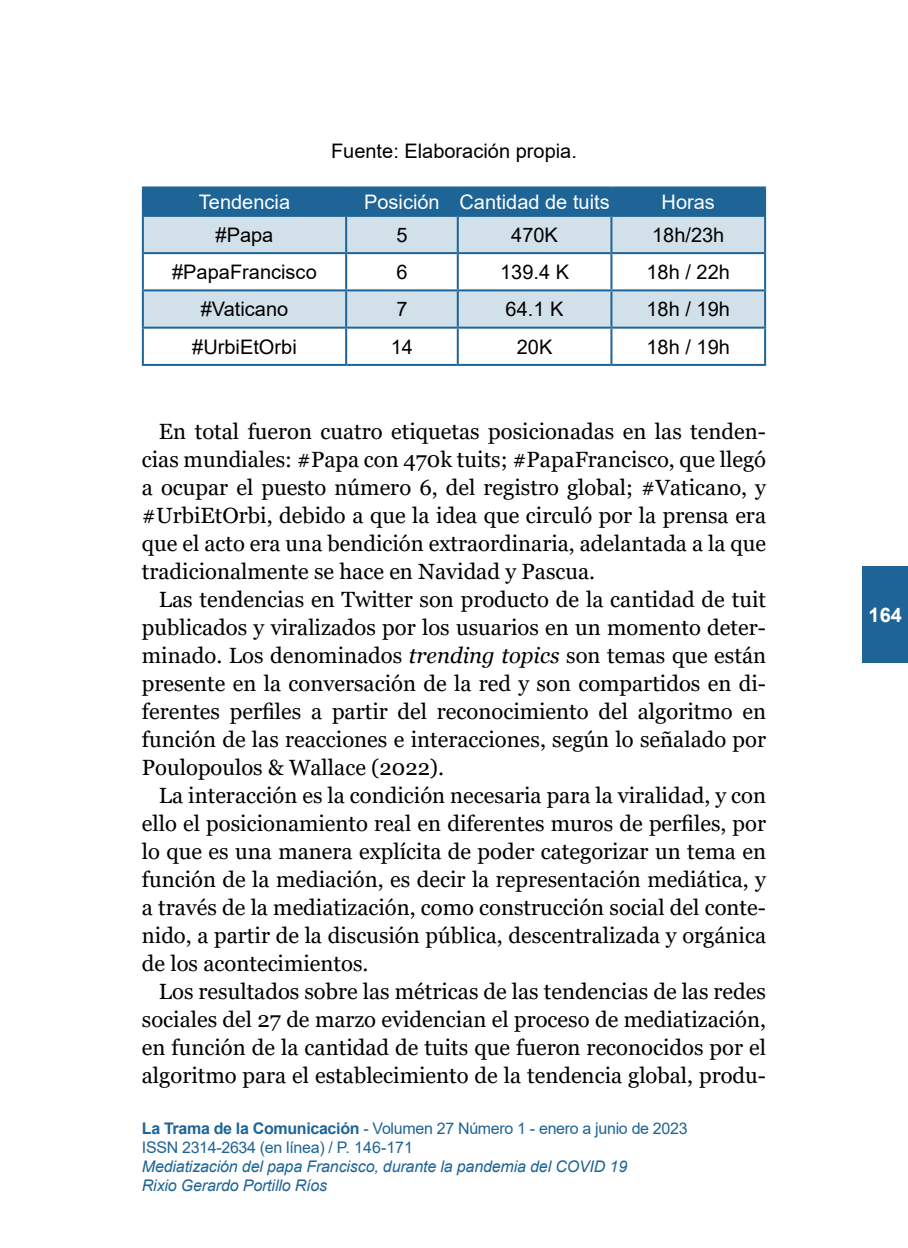
<style>
.page{position:relative;width:908px;height:1248px;background:#fff}
.page>*{position:absolute;margin:0;border:0;box-sizing:border-box;transform-origin:0 0}
.t1{font:22px/28px "Georgia";color:#000;text-align:justify}
.t2{font:20px "Arial";color:#000}
.t3{font:20px "Arial";color:#fff}
.t4{font:700 20px "Arial";color:#fff}
.t5{font:16px/19.2px "Arial";letter-spacing:-.02em;color:#1e6496}
.t6{font:italic 16px/19.2px "Arial";letter-spacing:-.01em;color:#1e6496}
.s1{font-style:italic}
.s2{font-weight:700}
</style>
<div class="page">
<div style="left:862px;top:566px;width:45px;height:96px;background:#1e6496"></div>
<div style="left:144px;top:188px;width:619px;height:27px;background:#1e6496"></div>
<svg style="left:144px;top:217px;width:619px;height:109px;fill:#d2e0ea"></svg>
<hr style="left:142px;top:186px;width:204px;height:2px;background:#1e6496">
<hr style="left:142px;top:188px;width:2px;height:27px;background:#1e6496">
<hr style="left:346px;top:186px;width:111px;height:2px;background:#1e6496">
<hr style="left:345px;top:188px;width:2px;height:27px;background:#1e6496">
<hr style="left:457px;top:186px;width:154px;height:2px;background:#1e6496">
<hr style="left:456px;top:188px;width:2px;height:27px;background:#1e6496">
<hr style="left:611px;top:186px;width:154px;height:2px;background:#1e6496">
<hr style="left:610px;top:188px;width:2px;height:27px;background:#1e6496">
<hr style="left:763px;top:188px;width:2px;height:27px;background:#1e6496">
<hr style="left:142px;top:215px;width:204px;height:2px;background:#1e6496">
<hr style="left:142px;top:217px;width:2px;height:35px;background:#1e6496">
<hr style="left:346px;top:215px;width:111px;height:2px;background:#1e6496">
<hr style="left:345px;top:217px;width:2px;height:35px;background:#1e6496">
<hr style="left:457px;top:215px;width:154px;height:2px;background:#1e6496">
<hr style="left:456px;top:217px;width:2px;height:35px;background:#1e6496">
<hr style="left:611px;top:215px;width:154px;height:2px;background:#1e6496">
<hr style="left:610px;top:217px;width:2px;height:35px;background:#1e6496">
<hr style="left:763px;top:217px;width:2px;height:35px;background:#1e6496">
<hr style="left:142px;top:252px;width:204px;height:2px;background:#1e6496">
<hr style="left:142px;top:254px;width:2px;height:35px;background:#1e6496">
<hr style="left:346px;top:252px;width:111px;height:2px;background:#1e6496">
<hr style="left:345px;top:254px;width:2px;height:35px;background:#1e6496">
<hr style="left:457px;top:252px;width:154px;height:2px;background:#1e6496">
<hr style="left:456px;top:254px;width:2px;height:35px;background:#1e6496">
<hr style="left:611px;top:252px;width:154px;height:2px;background:#1e6496">
<hr style="left:610px;top:254px;width:2px;height:35px;background:#1e6496">
<hr style="left:763px;top:254px;width:2px;height:35px;background:#1e6496">
<hr style="left:142px;top:289px;width:204px;height:2px;background:#1e6496">
<hr style="left:142px;top:291px;width:2px;height:35px;background:#1e6496">
<hr style="left:346px;top:289px;width:111px;height:2px;background:#1e6496">
<hr style="left:345px;top:291px;width:2px;height:35px;background:#1e6496">
<hr style="left:457px;top:289px;width:154px;height:2px;background:#1e6496">
<hr style="left:456px;top:291px;width:2px;height:35px;background:#1e6496">
<hr style="left:611px;top:289px;width:154px;height:2px;background:#1e6496">
<hr style="left:610px;top:291px;width:2px;height:35px;background:#1e6496">
<hr style="left:763px;top:291px;width:2px;height:35px;background:#1e6496">
<hr style="left:142px;top:326px;width:204px;height:2px;background:#1e6496">
<hr style="left:142px;top:328px;width:2px;height:36px;background:#1e6496">
<hr style="left:346px;top:326px;width:111px;height:2px;background:#1e6496">
<hr style="left:345px;top:328px;width:2px;height:36px;background:#1e6496">
<hr style="left:457px;top:326px;width:154px;height:2px;background:#1e6496">
<hr style="left:456px;top:328px;width:2px;height:36px;background:#1e6496">
<hr style="left:611px;top:326px;width:154px;height:2px;background:#1e6496">
<hr style="left:610px;top:328px;width:2px;height:36px;background:#1e6496">
<hr style="left:763px;top:328px;width:2px;height:36px;background:#1e6496">
<hr style="left:142px;top:364px;width:204px;height:2px;background:#1e6496">
<hr style="left:346px;top:364px;width:111px;height:2px;background:#1e6496">
<hr style="left:457px;top:364px;width:154px;height:2px;background:#1e6496">
<hr style="left:611px;top:364px;width:154px;height:2px;background:#1e6496">
<p class="t2" style="left:331px;top:138px;width:247px">Fuente: Elaboración propia.</p>
<p class="t3" style="left:199px;top:188px;width:93px">Tendencia</p>
<p class="t3" style="left:364px;top:188px;width:247px">Posición Cantidad de tuits</p>
<p class="t3" style="left:661px;top:188px;width:55px">Horas</p>
<p class="t2" style="left:215px;top:221px;width:59px">#Papa</p>
<p class="t2" style="left:396px;top:221px;width:13px">5</p>
<p class="t2" style="left:511px;top:221px;width:48px">470K</p>
<p class="t2" style="left:651px;top:221px;width:74px">18h/23h</p>
<p class="t2" style="left:172px;top:258px;width:146px">#PapaFrancisco</p>
<p class="t2" style="left:396px;top:258px;width:13px">6</p>
<p class="t2" style="left:500px;top:258px;width:70px">139.4 K</p>
<p class="t2" style="left:646px;top:258px;width:85px">18h / 22h</p>
<p class="t2" style="left:201px;top:295px;width:89px">#Vaticano</p>
<p class="t2" style="left:396px;top:295px;width:13px">7</p>
<p class="t2" style="left:505px;top:295px;width:59px">64.1 K</p>
<p class="t2" style="left:646px;top:295px;width:85px">18h / 19h</p>
<p class="t2" style="left:192px;top:333px;width:106px">#UrbiEtOrbi</p>
<p class="t2" style="left:390px;top:333px;width:24px">14</p>
<p class="t2" style="left:516px;top:333px;width:37px">20K</p>
<p class="t2" style="left:646px;top:333px;width:85px">18h / 19h</p>
<p class="t1" style="left:142px;top:417px;width:625px;text-indent:17px">En total fueron cuatro etiquetas posicionadas en las tenden&shy;cias mundiales: #Papa con 470k tuits; #PapaFrancisco, que llegó a ocupar el puesto número 6, del registro global; #Vaticano, y #UrbiEtOrbi, debido a que la idea que circuló por la prensa era que el acto era una bendición extraordinaria, adelantada a la que tradicionalmente se hace en Navidad y Pascua.</p>
<p class="t1" style="left:142px;top:585px;width:625px;text-indent:17px">Las tendencias en Twitter son producto de la cantidad de tuit publicados y viralizados por los usuarios en un momento deter&shy;minado. Los denominados <span class="s1">trending topics</span> son temas que están presente en la conversación de la red y son compartidos en di&shy;ferentes perfiles a partir del reconocimiento del algoritmo en función de las reacciones e interacciones, según lo señalado por Poulopoulos &amp; Wallace (2022).</p>
<p class="t1" style="left:142px;top:781px;width:625px;text-indent:17px">La interacción es la condición necesaria para la viralidad, y con ello el posicionamiento real en diferentes muros de perfiles, por lo que es una manera explícita de poder categorizar un tema en función de la mediación, es decir la representación mediática, y a través de la mediatización, como construcción social del conte&shy;nido, a partir de la discusión pública, descentralizada y orgánica de los acontecimientos.</p>
<p class="t1" style="left:142px;top:977px;width:625px;text-indent:17px">Los resultados sobre las métricas de las tendencias de las redes sociales del 27 de marzo evidencian el proceso de mediatización, en función de la cantidad de tuits que fueron reconocidos por el algoritmo para el establecimiento de la tendencia global, produ-</p>
<p class="t5" style="left:142px;top:1118px;width:547px"><span class="s2">La Trama de la Comunicación</span> - Volumen 27 Número 1 - enero a junio de 2023<br>ISSN 2314-2634 (en línea) / P. 146-171</p>
<p class="t6" style="left:142px;top:1156px;width:486px">Mediatización del papa Francisco, durante la pandemia del COVID 19<br>Rixio Gerardo Portillo Ríos</p>
<p class="t4" style="left:868px;top:601px;width:35px">164</p>
</div>
